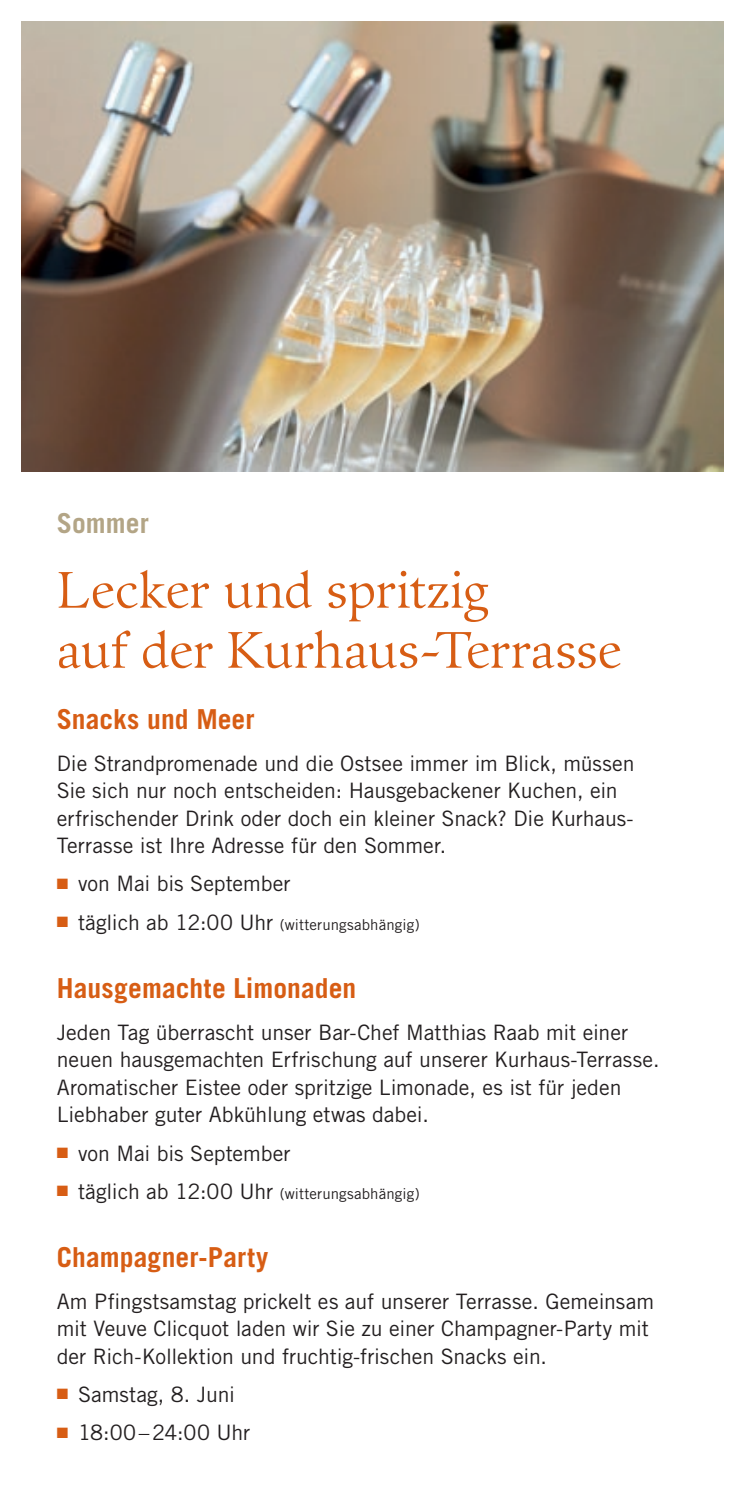
<style>
.page{position:relative;width:745px;height:1489px;background:#fff}
.page>*{position:absolute;margin:0;border:0;box-sizing:border-box;transform-origin:0 0}
.t1{font:50px/60px "Guardi LT";color:#d75d14}
.t2{font:700 27.5px "Trade Gothic LT";letter-spacing:.005em;color:#d75d14}
.t3{font:700 27.5px "Trade Gothic LT";letter-spacing:.005em;color:#b3a586}
.t4{font:21.25px/27.5px "Trade Gothic LT";color:#231f20}
.t5{font:15px "Trade Gothic LT";letter-spacing:.01em;color:#231f20}
.s1{color:#d75d14}
.s2{font-size:21.25px}
</style>
<div class="page">
<img style="left:21px;top:21px;width:702px;height:450px">
<p class="t3" style="left:57px;top:506px;width:93px">Sommer</p>
<h1 class="t1" style="left:57px;top:560px;width:566px">Lecker und spritzig<br>auf der Kurhaus-Terrasse</h1>
<p class="t2" style="left:57px;top:702px;width:199px">Snacks und Meer</p>
<p class="t4" style="left:57px;top:749px;width:579px">Die Strandpromenade und die Ostsee immer im Blick, müssen Sie sich nur noch entscheiden: Hausgebackener Kuchen, ein erfrischender Drink oder doch ein kleiner Snack? Die Kurhaus-Terrasse ist Ihre Adresse für den Sommer.</p>
<p class="t4" style="left:57px;top:869px;width:235px"><span class="s1">■</span> von Mai bis September</p>
<p class="t5" style="left:57px;top:915px;width:364px"><sup>■</sup> <span class="s2">täglich ab 12:00 Uhr</span> (witterungsabhängig)</p>
<p class="t2" style="left:57px;top:971px;width:301px">Hausgemachte Limonaden</p>
<p class="t4" style="left:57px;top:1018px;width:604px">Jeden Tag überrascht unser Bar-Chef Matthias Raab mit einer neuen hausgemachten Erfrischung auf unserer Kurhaus-Terrasse.<br>Aromatischer Eistee oder spritzige Limonade, es ist für jeden Liebhaber guter Abkühlung etwas dabei.</p>
<p class="t4" style="left:57px;top:1138px;width:235px"><span class="s1">■</span> von Mai bis September</p>
<p class="t5" style="left:57px;top:1184px;width:364px"><sup>■</sup> <span class="s2">täglich ab 12:00 Uhr</span> (witterungsabhängig)</p>
<p class="t2" style="left:57px;top:1240px;width:213px">Champagner-Party</p>
<p class="t4" style="left:57px;top:1287px;width:598px">Am Pfingstsamstag prickelt es auf unserer Terrasse. Gemeinsam mit Veuve Clicquot laden wir Sie zu einer Champagner-Party mit der Rich-Kollektion und fruchtig-frischen Snacks ein.</p>
<p class="t4" style="left:57px;top:1380px;width:180px"><span class="s1">■</span> Samstag, 8. Juni</p>
<p class="t4" style="left:57px;top:1418px;width:195px"><span class="s1">■</span> 18:00–24:00 Uhr</p>
</div>
